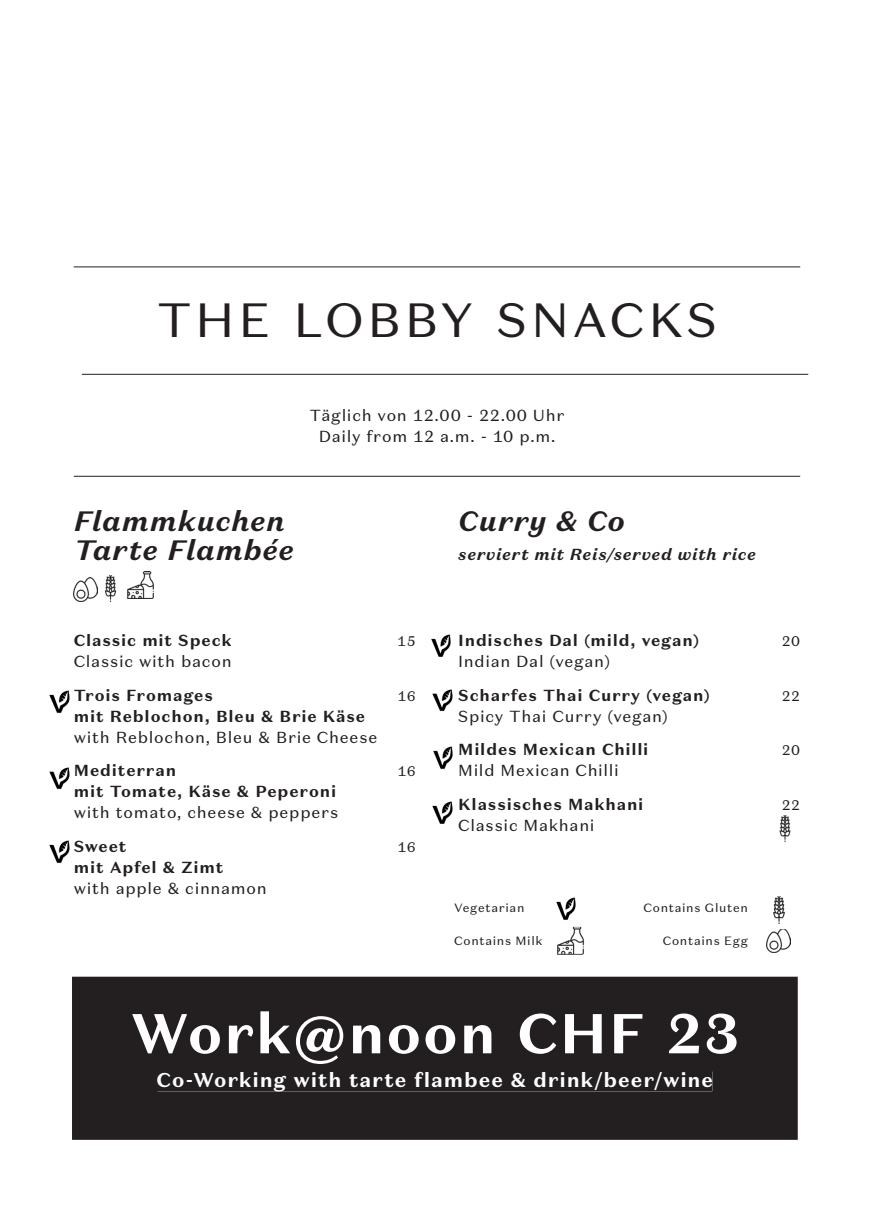
<style>
.page{position:relative;width:874px;height:1225px;background:#fff}
.page>*{position:absolute;margin:0;border:0;box-sizing:border-box;transform-origin:0 0}
.t1{font:700 56px "Domaine Sans Text";letter-spacing:.025em;color:#fff}
.t2{font:48px "Domaine Sans Text";letter-spacing:.07em;color:#231f20}
.t3{font:italic 700 28px/29px "Domaine Sans Text";letter-spacing:.02em;color:#231f20}
.t4{font:700 20px "Domaine Sans Text";letter-spacing:.04em;color:#fff}
.t5{font:16px/21px "Domaine Sans Text";letter-spacing:.045em;color:#231f20;text-align:center}
.t6{font:700 16px "Domaine Sans Text";letter-spacing:.05em;color:#231f20}
.t7{font:italic 700 16px "Domaine Sans Text";letter-spacing:.035em;color:#231f20}
.t8{font:14px "Domaine Sans Text";letter-spacing:.03em;color:#231f20}
.t9{font:12px "Domaine Sans Text";letter-spacing:.055em;color:#231f20}
</style>
<div class="page">
<hr style="left:74px;top:266px;width:725px;height:1px;background:#231f20">
<hr style="left:82px;top:374px;width:725px;height:1px;background:#231f20">
<hr style="left:74px;top:476px;width:725px;height:1px;background:#231f20">
<div style="left:72px;top:976px;width:725px;height:163px;background:#231f20"></div>
<div style="left:132px;top:1011px;width:604px;height:53px;background:#231f20"></div>
<div style="left:157px;top:1071px;width:555px;height:20px;background:#231f20"></div>
<img style="left:556px;top:897px;width:20px;height:23px">
<img style="left:556px;top:902px;width:20px;height:12px">
<img style="left:773px;top:896px;width:12px;height:28px">
<img style="left:766px;top:929px;width:24px;height:23px">
<img style="left:557px;top:927px;width:27px;height:27px">
<img style="left:557px;top:936px;width:27px;height:12px">
<img style="left:431px;top:634px;width:20px;height:23px">
<img style="left:432px;top:801px;width:21px;height:23px">
<img style="left:432px;top:689px;width:21px;height:23px">
<img style="left:433px;top:746px;width:20px;height:23px">
<img style="left:779px;top:815px;width:12px;height:26px">
<img style="left:104px;top:575px;width:13px;height:26px">
<img style="left:74px;top:577px;width:23px;height:24px">
<img style="left:127px;top:571px;width:27px;height:28px">
<img style="left:49px;top:840px;width:21px;height:23px">
<img style="left:49px;top:690px;width:21px;height:23px">
<img style="left:49px;top:767px;width:21px;height:22px">
<h2 class="t2" style="left:157px;top:290px;width:561px">THE LOBBY SNACKS</h2>
<p class="t5" style="left:309px;top:405px;width:256px">Täglich von 12.00 - 22.00 Uhr<br>Daily from 12 a.m. - 10 p.m.</p>
<h3 class="t3" style="left:74px;top:507px;width:221px">Flammkuchen<br>Tarte Flambée</h3>
<h3 class="t3" style="left:458px;top:507px;width:168px">Curry &amp; Co</h3>
<p class="t7" style="left:458px;top:544px;width:299px">serviert mit Reis/served with rice</p>
<p class="t6" style="left:74px;top:630px;width:159px">Classic mit Speck</p>
<p class="t8" style="left:397px;top:632px;width:20px">15</p>
<p class="t5" style="left:74px;top:651px;width:159px">Classic with bacon</p>
<p class="t6" style="left:74px;top:685px;width:141px">Trois Fromages</p>
<p class="t8" style="left:397px;top:687px;width:20px">16</p>
<p class="t6" style="left:74px;top:706px;width:293px">mit Reblochon, Bleu &amp; Brie Käse</p>
<p class="t5" style="left:74px;top:726px;width:305px">with Reblochon, Bleu &amp; Brie Cheese</p>
<p class="t6" style="left:74px;top:760px;width:104px">Mediterran</p>
<p class="t8" style="left:397px;top:762px;width:20px">16</p>
<p class="t6" style="left:74px;top:781px;width:264px">mit Tomate, Käse &amp; Peperoni</p>
<p class="t5" style="left:74px;top:802px;width:266px">with tomato, cheese &amp; peppers</p>
<p class="t6" style="left:74px;top:836px;width:54px">Sweet</p>
<p class="t8" style="left:397px;top:838px;width:20px">16</p>
<p class="t6" style="left:74px;top:857px;width:151px">mit Apfel &amp; Zimt</p>
<p class="t5" style="left:74px;top:877px;width:194px">with apple &amp; cinnamon</p>
<p class="t6" style="left:458px;top:630px;width:242px">Indisches Dal (mild, vegan)</p>
<p class="t8" style="left:781px;top:632px;width:20px">20</p>
<p class="t5" style="left:458px;top:651px;width:153px">Indian Dal (vegan)</p>
<p class="t6" style="left:458px;top:685px;width:253px">Scharfes Thai Curry (vegan)</p>
<p class="t8" style="left:781px;top:687px;width:20px">22</p>
<p class="t5" style="left:458px;top:705px;width:211px">Spicy Thai Curry (vegan)</p>
<p class="t6" style="left:458px;top:739px;width:191px">Mildes Mexican Chilli</p>
<p class="t8" style="left:781px;top:741px;width:20px">20</p>
<p class="t5" style="left:458px;top:760px;width:162px">Mild Mexican Chilli</p>
<p class="t6" style="left:458px;top:794px;width:187px">Klassisches Makhani</p>
<p class="t8" style="left:781px;top:796px;width:20px">22</p>
<p class="t5" style="left:458px;top:814px;width:138px">Classic Makhani</p>
<p class="t9" style="left:454px;top:900px;width:72px">Vegetarian</p>
<p class="t9" style="left:643px;top:900px;width:106px">Contains Gluten</p>
<p class="t9" style="left:454px;top:933px;width:90px">Contains Milk</p>
<p class="t9" style="left:662px;top:933px;width:87px">Contains Egg</p>
<h1 class="t1" style="left:130px;top:998px;width:610px">Work@noon CHF 23</h1>
<p class="t4" style="left:156px;top:1067px;width:557px">Co-Working with tarte flambee &amp; drink/beer/wine</p>
</div>
